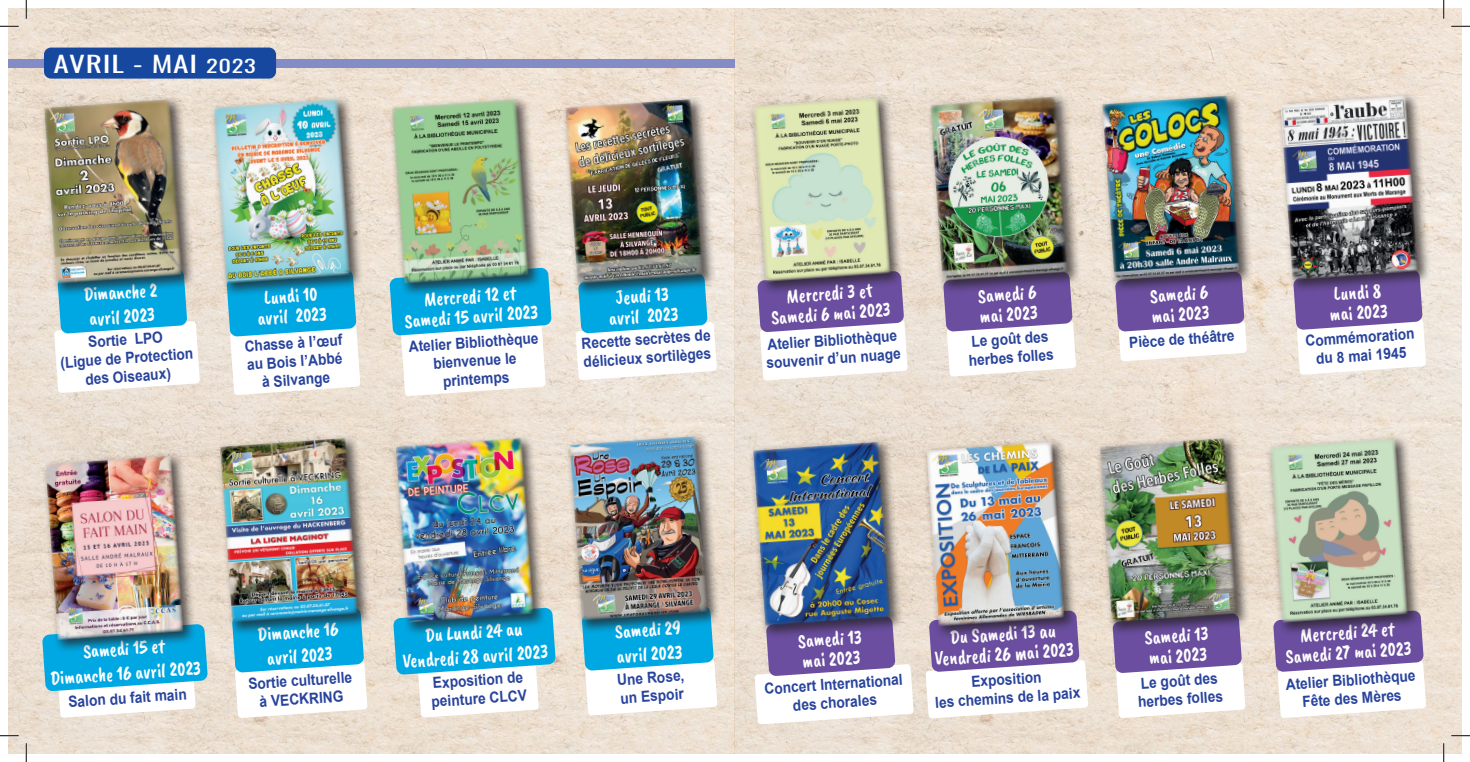
<style>
.page{position:relative;width:1470px;height:762px;background:#fff}
.page>*{position:absolute;margin:0;border:0;box-sizing:border-box;transform-origin:0 0}
.t1{font:22.5px "Oswald";letter-spacing:.025em;color:#fff;scale:1.4 1}
.t2{font:20.38px/20.4px "Caveat Brush";color:#fff;text-align:center;scale:.9 1}
.t3{font:700 15.25px/18.4px "Arial";color:#29449c;text-align:center;scale:.9 1}
.s1{font-size:17.5px}
</style>
<div class="page">
<img style="left:9px;top:9px;width:1452px;height:744px">
<div style="left:9px;top:59px;width:726px;height:9px;background:#848cc5"></div>
<div style="left:44px;top:48px;width:232px;height:31px;background:#15489e;border-radius:7px"></div>
<div style="left:40px;top:95px;width:156px;height:202px;background:#231f20;opacity:.75"></div>
<svg style="left:44px;top:99px;width:156px;height:294px"></svg>
<img style="left:44px;top:99px;width:138px;height:185px">
<svg style="left:576px;top:273px;width:141px;height:107px"></svg>
<div style="left:561px;top:95px;width:155px;height:202px;background:#231f20;opacity:.75"></div>
<img style="left:565px;top:99px;width:138px;height:185px">
<svg style="left:227px;top:297px;width:133px;height:98px"></svg>
<div style="left:210px;top:95px;width:154px;height:202px;background:#231f20;opacity:.75"></div>
<img style="left:214px;top:99px;width:137px;height:185px">
<svg style="left:389px;top:267px;width:163px;height:129px"></svg>
<div style="left:388px;top:95px;width:154px;height:202px;background:#231f20;opacity:.75"></div>
<img style="left:392px;top:99px;width:137px;height:185px">
<svg style="left:42px;top:623px;width:166px;height:94px"></svg>
<div style="left:41px;top:451px;width:156px;height:202px;background:#231f20;opacity:.75"></div>
<img style="left:45px;top:455px;width:139px;height:185px">
<svg style="left:757px;top:271px;width:151px;height:109px"></svg>
<div style="left:749px;top:93px;width:155px;height:202px;background:#231f20;opacity:.75"></div>
<img style="left:753px;top:97px;width:138px;height:185px">
<svg style="left:1273px;top:610px;width:153px;height:107px"></svg>
<div style="left:1266px;top:434px;width:155px;height:202px;background:#231f20;opacity:.75"></div>
<img style="left:1270px;top:438px;width:138px;height:185px">
<svg style="left:943px;top:294px;width:133px;height:82px"></svg>
<div style="left:926px;top:92px;width:155px;height:202px;background:#231f20;opacity:.75"></div>
<img style="left:930px;top:96px;width:138px;height:185px">
<svg style="left:1293px;top:293px;width:133px;height:81px"></svg>
<div style="left:1276px;top:91px;width:155px;height:202px;background:#231f20;opacity:.75"></div>
<img style="left:1280px;top:95px;width:138px;height:185px">
<svg style="left:1115px;top:293px;width:132px;height:68px"></svg>
<div style="left:1098px;top:91px;width:155px;height:202px;background:#231f20;opacity:.75"></div>
<img style="left:1102px;top:95px;width:138px;height:185px">
<svg style="left:393px;top:607px;width:163px;height:110px"></svg>
<div style="left:392px;top:433px;width:155px;height:202px;background:#231f20;opacity:.75"></div>
<img style="left:396px;top:437px;width:138px;height:185px">
<svg style="left:582px;top:633px;width:135px;height:82px"></svg>
<div style="left:566px;top:431px;width:155px;height:202px;background:#231f20;opacity:.75"></div>
<img style="left:570px;top:436px;width:138px;height:185px">
<svg style="left:1112px;top:635px;width:133px;height:82px"></svg>
<div style="left:1095px;top:433px;width:155px;height:202px;background:#231f20;opacity:.75"></div>
<img style="left:1099px;top:437px;width:138px;height:185px">
<div style="left:749px;top:437px;width:155px;height:202px;background:#231f20;opacity:.75"></div>
<svg style="left:753px;top:441px;width:161px;height:283px"></svg>
<img style="left:753px;top:441px;width:138px;height:185px">
<svg style="left:232px;top:635px;width:135px;height:82px"></svg>
<div style="left:216px;top:433px;width:156px;height:202px;background:#231f20;opacity:.75"></div>
<img style="left:220px;top:437px;width:138px;height:185px">
<div style="left:922px;top:437px;width:156px;height:202px;background:#231f20;opacity:.75"></div>
<svg style="left:925px;top:441px;width:163px;height:277px"></svg>
<img style="left:926px;top:441px;width:139px;height:185px">
<svg style="left:0;top:25px;width:19px;height:2px"></svg>
<svg style="left:1451px;top:25px;width:19px;height:2px"></svg>
<svg style="left:0;top:734px;width:19px;height:2px"></svg>
<svg style="left:1451px;top:734px;width:19px;height:2px"></svg>
<svg style="left:25px;top:0;width:2px;height:19px"></svg>
<svg style="left:25px;top:742px;width:2px;height:19px"></svg>
<svg style="left:1443px;top:0;width:1px;height:19px"></svg>
<svg style="left:1443px;top:742px;width:1px;height:19px"></svg>
<h1 class="t1" style="left:54px;top:43px;width:146px">AVRIL - MAI <span class="s1">2023</span></h1>
<h2 class="t2" style="left:83px;top:283px;width:84px;line-height:24.5px;text-align:left;rotate:-4deg">Dimanche 2 avril 2023</h2>
<p class="t3" style="left:59px;top:335px;width:149px;rotate:-4deg">Sortie LPO<br>(Ligue de Protection des Oiseaux)</p>
<h2 class="t2" style="left:255px;top:288px;width:79px;rotate:-4deg">Lundi 10 avril 2023</h2>
<p class="t3" style="left:244px;top:337px;width:110px;rotate:-4deg">Chasse à l’œuf au Bois l’Abbé à Silvange</p>
<h2 class="t2" style="left:403px;top:291px;width:150px;rotate:-4deg">Mercredi 12 et<br>Samedi 15 avril 2023</h2>
<p class="t3" style="left:408px;top:338px;width:146px;rotate:-4deg">Atelier Bibliothèque bienvenue le printemps</p>
<h2 class="t2" style="left:607px;top:288px;width:79px;rotate:-4deg">Jeudi 13 avril 2023</h2>
<p class="t3" style="left:581px;top:335px;width:145px;text-align:left;rotate:-4deg">Recette secrètes de délicieux sortilèges</p>
<h2 class="t2" style="left:769px;top:287px;width:134px;rotate:-4deg">Mercredi 3 et<br>Samedi 6 mai 2023</h2>
<p class="t3" style="left:764px;top:336px;width:151px;text-align:left;rotate:-4deg">Atelier Bibliothèque souvenir d’un nuage</p>
<h2 class="t2" style="left:977px;top:286px;width:66px;text-align:left;rotate:-4deg">Samedi 6 mai 2023</h2>
<p class="t3" style="left:967px;top:333px;width:96px;text-align:left;rotate:-4deg">Le goût des herbes folles</p>
<h2 class="t2" style="left:1149px;top:286px;width:66px;text-align:left;rotate:-4deg">Samedi 6 mai 2023</h2>
<p class="t3" style="left:1128px;top:334px;width:119px;rotate:-4deg">Pièce de théâtre</p>
<h2 class="t2" style="left:1328px;top:284px;width:66px;text-align:left;rotate:-4deg">Lundi 8 mai 2023</h2>
<p class="t3" style="left:1305px;top:332px;width:123px;rotate:-4deg">Commémoration du 8 mai 1945</p>
<h2 class="t2" style="left:48px;top:641px;width:169px;line-height:24.5px;rotate:-4deg">Samedi 15 et<br>Dimanche 16 avril 2023</h2>
<p class="t3" style="left:68px;top:693px;width:133px;rotate:-4deg">Salon du fait main</p>
<h2 class="t2" style="left:257px;top:622px;width:92px;line-height:24.5px;rotate:-4deg">Dimanche 16 avril 2023</h2>
<p class="t3" style="left:248px;top:675px;width:117px;rotate:-4deg">Sortie culturelle à VECKRING</p>
<h2 class="t2" style="left:400px;top:625px;width:163px;line-height:24.5px;rotate:-4deg">Du Lundi 24 au<br>Vendredi 28 avril 2023</h2>
<p class="t3" style="left:430px;top:674px;width:108px;text-align:left;rotate:-4deg">Exposition de peinture CLCV</p>
<h2 class="t2" style="left:614px;top:619px;width:75px;line-height:24.5px;text-align:left;rotate:-4deg">Samedi 29 avril 2023</h2>
<p class="t3" style="left:617px;top:671px;width:76px;text-align:left;rotate:-4deg">Une Rose, un Espoir</p>
<h2 class="t2" style="left:797px;top:631px;width:73px;text-align:left;rotate:-4deg">Samedi 13 mai 2023</h2>
<p class="t3" style="left:764px;top:680px;width:155px;rotate:-4deg">Concert International des chorales</p>
<h2 class="t2" style="left:933px;top:628px;width:157px;rotate:-4deg">Du Samedi 13 au<br>Vendredi 26 mai 2023</h2>
<p class="t3" style="left:933px;top:675px;width:163px;rotate:-4deg">Exposition<br>les chemins de la paix</p>
<h2 class="t2" style="left:1144px;top:627px;width:73px;text-align:left;rotate:-4deg">Samedi 13 mai 2023</h2>
<p class="t3" style="left:1136px;top:674px;width:96px;text-align:left;rotate:-4deg">Le goût des herbes folles</p>
<h2 class="t2" style="left:1284px;top:626px;width:141px;rotate:-4deg">Mercredi 24 et<br>Samedi 27 mai 2023</h2>
<p class="t3" style="left:1285px;top:675px;width:146px;rotate:-4deg">Atelier Bibliothèque<br>Fête des Mères</p>
</div>
